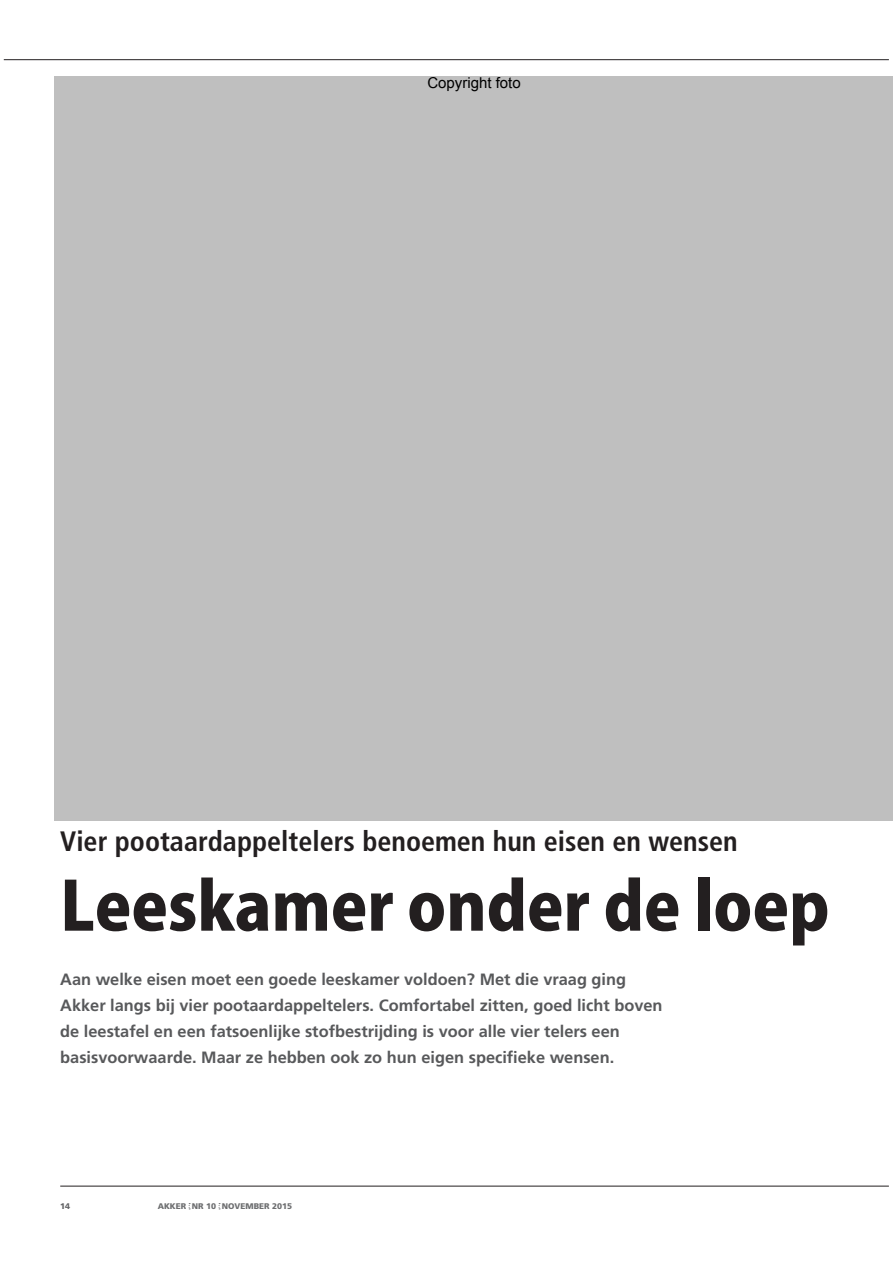
<style>
.page{position:relative;width:893px;height:1263px;background:#fff}
.page>*{position:absolute;margin:0;border:0;box-sizing:border-box;transform-origin:0 0}
.t1{font:66px "Koz Go Pro Heavy 90 msp RKSJ H";color:#231f20}
.t2{font:700 condensed 28.05px "Frutiger LT Std";color:#231f20}
.t3{font:700 16.35px/25.7px "Frutiger LT Std";color:#58595b}
.t4{font:15px "Arial";color:#000}
.t5{font:900 8.25px "Frutiger LT Std";color:#6d6e70}
.t6{font:900 8.25px "Frutiger LT Std";color:#636466}
</style>
<div class="page">
<hr style="left:4px;top:59px;width:885px;height:1px;background:#231f20">
<hr style="left:60px;top:1186px;width:829px;height:1px;background:#231f20">
<div style="left:54px;top:76px;width:839px;height:745px;background:#bfbfbf"></div>
<p class="t4" style="left:427px;top:73px;width:95px">Copyright foto</p>
<h2 class="t2" style="left:60px;top:830px;width:679px">Vier pootaardappeltelers benoemen hun eisen en wensen</h2>
<h1 class="t1" style="left:60px;top:881px;width:771px">Leeskamer onder de loep</h1>
<p class="t3" style="left:60px;top:968px;width:604px">Aan welke eisen moet een goede leeskamer voldoen? Met die vraag ging Akker langs bij vier pootaardappeltelers. Comfortabel zitten, goed licht boven de leestafel en een fatsoenlijke stofbestrijding is voor alle vier telers een basisvoorwaarde. Maar ze hebben ook zo hun eigen specifieke wensen.</p>
<p class="t6" style="left:60px;top:1203px;width:12px">14</p>
<p class="t5" style="left:158px;top:1203px;width:136px">AKKER NR 10 NOVEMBER 2015</p>
</div>
